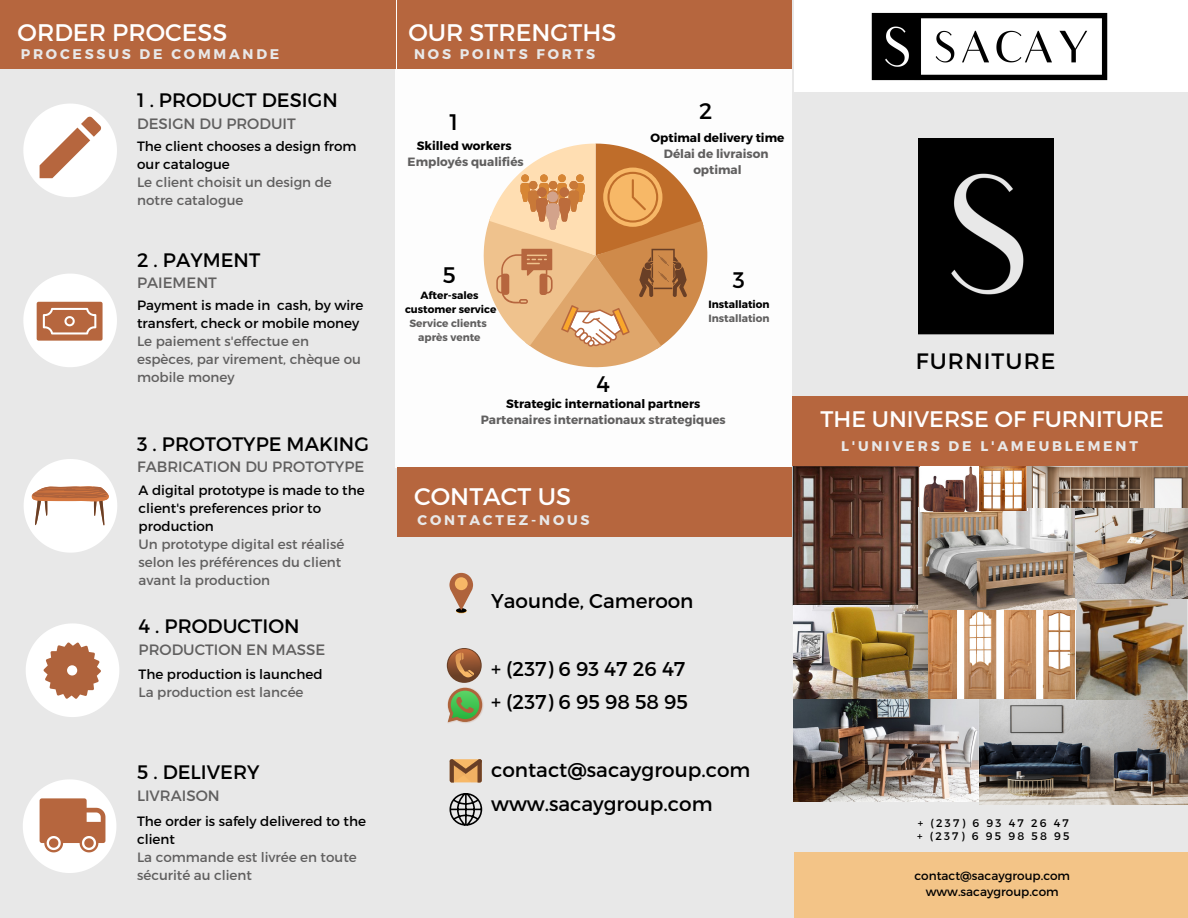
<style>
.page{position:relative;width:1188px;height:918px;background:#e8e8e8}
.page>*{position:absolute;margin:0;border:0;box-sizing:border-box;transform-origin:0 0}
.t1{font:24px "Montserrat";color:#fff}
.t2{font:22.5px "Montserrat";color:#fff}
.t3{font:22.5px "Montserrat";color:#000}
.t4{font:22.2px "Montserrat";letter-spacing:.05em;color:#000}
.t5{font:19.95px "Montserrat";color:#000}
.t6{font:19.5px "Montserrat";color:#000}
.t7{font:15px "Montserrat";color:#605f5f}
.t8{font:700 13.95px "Montserrat";letter-spacing:.2em;color:#e8e8e8}
.t9{font:13.5px/18px "Montserrat";color:#605f5f}
.t10{font:13.5px/18px "Montserrat";color:#000}
.t11{font:700 12px "Montserrat";color:#605f5f}
.t12{font:700 12px "Montserrat";color:#000}
.t13{font:12px "Montserrat";color:#000}
.t14{font:10.95px "Montserrat";letter-spacing:.2em;color:#000}
.t15{font:700 10.5px "Montserrat";color:#000}
.t16{font:700 10.5px "Montserrat";color:#605f5f}
</style>
<div class="page">
<div style="left:396px;top:0;width:396px;height:467px;background:#fff"></div>
<div style="left:794px;top:0;width:394px;height:92px;background:#fff"></div>
<img style="left:871px;top:12px;width:237px;height:69px">
<div style="left:794px;top:853px;width:394px;height:65px;background:#f3c487"></div>
<div style="left:792px;top:396px;width:396px;height:71px;background:#b6663e"></div>
<div style="left:0;top:0;width:396px;height:69px;background:#b6663e"></div>
<svg style="left:450px;top:759px;width:32px;height:23px"></svg>
<img style="left:447px;top:687px;width:37px;height:36px">
<svg style="left:448px;top:688px;width:34px;height:34px"></svg>
<svg style="left:456px;top:608px;width:11px;height:5px"></svg>
<svg style="left:449px;top:573px;width:24px;height:37px"></svg>
<div style="left:455px;top:577px;width:13px;height:13px;background:#f7b867;border-radius:50%"></div>
<svg style="left:447px;top:648px;width:35px;height:35px"></svg>
<div style="left:448px;top:649px;width:33px;height:33px;background:#693f26;border-radius:50%"></div>
<svg style="left:448px;top:649px;width:33px;height:29px"></svg>
<svg style="left:449px;top:793px;width:33px;height:33px"></svg>
<div style="left:397px;top:0;width:395px;height:69px;background:#b6663e"></div>
<svg style="left:23px;top:274px;width:94px;height:93px"></svg>
<svg style="left:23px;top:779px;width:93px;height:94px"></svg>
<svg style="left:23px;top:104px;width:94px;height:93px"></svg>
<div style="left:397px;top:467px;width:394px;height:69px;background:#b6663e"></div>
<svg style="left:24px;top:459px;width:93px;height:94px"></svg>
<svg style="left:26px;top:623px;width:93px;height:94px"></svg>
<svg style="left:484px;top:144px;width:223px;height:223px"></svg>
<img style="left:919px;top:139px;width:135px;height:196px">
<img style="left:928px;top:609px;width:147px;height:90px">
<img style="left:979px;top:699px;width:208px;height:106px">
<img style="left:1075px;top:598px;width:113px;height:102px">
<img style="left:793px;top:467px;width:126px;height:138px">
<img style="left:794px;top:699px;width:185px;height:103px">
<img style="left:794px;top:605px;width:134px;height:94px">
<img style="left:919px;top:508px;width:157px;height:101px">
<img style="left:1075px;top:495px;width:113px;height:103px">
<img style="left:920px;top:467px;width:61px;height:45px">
<img style="left:979px;top:467px;width:49px;height:44px">
<img style="left:1028px;top:467px;width:159px;height:40px">
<p class="t1" style="left:18px;top:16px;width:211px">ORDER PROCESS</p>
<p class="t8" style="left:21px;top:45px;width:260px">PROCESSUS DE COMMANDE</p>
<p class="t6" style="left:137px;top:88px;width:202px">1 . PRODUCT DESIGN</p>
<p class="t7" style="left:137px;top:114px;width:160px">DESIGN DU PRODUIT</p>
<p class="t10" style="left:137px;top:137px;width:221px">The client chooses a design from our catalogue</p>
<p class="t9" style="left:137px;top:173px;width:196px">Le client choisit un design de notre catalogue</p>
<p class="t6" style="left:137px;top:247px;width:125px">2 . PAYMENT</p>
<p class="t7" style="left:137px;top:273px;width:81px">PAIEMENT</p>
<p class="t10" style="left:137px;top:296px;width:228px">Payment is made in cash, by wire transfert, check or mobile money</p>
<p class="t9" style="left:137px;top:332px;width:225px">Le paiement s'effectue en espèces, par virement, chèque ou mobile money</p>
<p class="t6" style="left:137px;top:431px;width:233px">3 . PROTOTYPE MAKING</p>
<p class="t7" style="left:137px;top:457px;width:229px">FABRICATION DU PROTOTYPE</p>
<p class="t10" style="left:139px;top:481px;width:228px">A digital prototype is made to the client's preferences prior to production</p>
<p class="t9" style="left:139px;top:535px;width:207px">Un prototype digital est réalisé selon les préférences du client avant la production</p>
<p class="t6" style="left:139px;top:614px;width:162px">4 . PRODUCTION</p>
<p class="t7" style="left:139px;top:639px;width:188px">PRODUCTION EN MASSE</p>
<p class="t10" style="left:139px;top:664px;width:186px">The production is launched</p>
<p class="t9" style="left:139px;top:682px;width:166px">La production est lancée</p>
<p class="t6" style="left:137px;top:760px;width:124px">5 . DELIVERY</p>
<p class="t7" style="left:137px;top:786px;width:84px">LIVRAISON</p>
<p class="t10" style="left:137px;top:812px;width:230px">The order is safely delivered to the client</p>
<p class="t9" style="left:137px;top:848px;width:221px">La commande est livrée en toute sécurité au client</p>
<p class="t1" style="left:408px;top:16px;width:209px">OUR STRENGTHS</p>
<p class="t8" style="left:414px;top:45px;width:182px">NOS POINTS FORTS</p>
<p class="t3" style="left:449px;top:107px;width:10px">1</p>
<p class="t12" style="left:417px;top:138px;width:97px">Skilled workers</p>
<p class="t11" style="left:408px;top:154px;width:118px">Employés qualifiés</p>
<p class="t3" style="left:443px;top:260px;width:14px">5</p>
<p class="t15" style="left:420px;top:289px;width:60px">After-sales</p>
<p class="t15" style="left:405px;top:303px;width:93px">customer service</p>
<p class="t16" style="left:410px;top:317px;width:79px">Service clients</p>
<p class="t16" style="left:418px;top:331px;width:64px">après vente</p>
<p class="t3" style="left:596px;top:369px;width:15px">4</p>
<p class="t3" style="left:699px;top:97px;width:15px">2</p>
<p class="t12" style="left:651px;top:130px;width:135px">Optimal delivery time</p>
<p class="t11" style="left:664px;top:146px;width:106px">Délai de livraison</p>
<p class="t11" style="left:693px;top:162px;width:50px">optimal</p>
<p class="t3" style="left:733px;top:265px;width:14px">3</p>
<p class="t15" style="left:708px;top:297px;width:63px">Installation</p>
<p class="t16" style="left:708px;top:311px;width:63px">Installation</p>
<p class="t12" style="left:506px;top:396px;width:196px">Strategic international partners</p>
<p class="t11" style="left:481px;top:412px;width:246px">Partenaires internationaux strategiques</p>
<p class="t1" style="left:414px;top:481px;width:158px">CONTACT US</p>
<p class="t8" style="left:418px;top:511px;width:173px">CONTACTEZ-NOUS</p>
<p class="t5" style="left:491px;top:588px;width:204px">Yaounde, Cameroon</p>
<p class="t5" style="left:491px;top:655px;width:196px">+ (237) 6 93 47 26 47</p>
<p class="t5" style="left:491px;top:689px;width:198px">+ (237) 6 95 98 58 95</p>
<p class="t5" style="left:491px;top:757px;width:261px">contact@sacaygroup.com</p>
<p class="t5" style="left:491px;top:790px;width:223px">www.sacaygroup.com</p>
<p class="t4" style="left:916px;top:346px;width:141px">FURNITURE</p>
<p class="t2" style="left:821px;top:404px;width:345px">THE UNIVERSE OF FURNITURE</p>
<p class="t8" style="left:841px;top:437px;width:298px">L'UNIVERS DE L'AMEUBLEMENT</p>
<p class="t14" style="left:918px;top:816px;width:153px">+ (237) 6 93 47 26 47</p>
<p class="t14" style="left:917px;top:829px;width:154px">+ (237) 6 95 98 58 95</p>
<p class="t13" style="left:915px;top:868px;width:157px">contact@sacaygroup.com</p>
<p class="t13" style="left:926px;top:884px;width:134px">www.sacaygroup.com</p>
</div>
